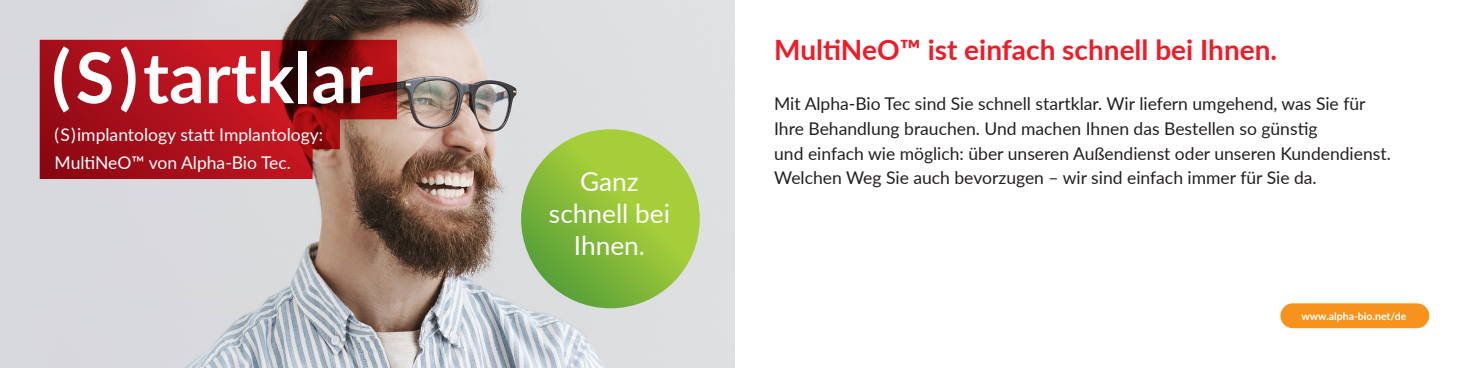
<style>
.page{position:relative;width:1469px;height:368px;background:#fff}
.page>*{position:absolute;margin:0;border:0;box-sizing:border-box;transform-origin:0 0}
.t1{font:700 70px "Lato";color:#fff}
.t2{font:700 28px "Lato";color:#ee1c28}
.t3{font:26.25px/32.2px "Lato";color:#fff;text-align:center}
.t4{font:17.5px/24.8px "Lato";color:#231f20}
.t5{font:17.5px/28px "Lato";color:#fff}
.t6{font:700 10.5px "Lato";color:#fff}
</style>
<div class="page">
<img style="left:0;top:0;width:734px;height:367px">
<div style="left:1280px;top:303px;width:149px;height:24px;background:#f7931d;border-radius:12px"></div>
<svg style="left:521px;top:129px;width:178px;height:179px;background:#8dbf39"></svg>
<svg style="left:40px;top:40px;width:357px;height:139px;background:#a1191f"></svg>
<h1 class="t1" style="left:52px;top:26px;width:323px">(S)tartklar</h1>
<p class="t5" style="left:55px;top:119px;width:270px">(S)implantology statt Implantology:<br>MultiNeO™ von Alpha-Bio Tec.</p>
<h3 class="t3" style="left:549px;top:163px;width:123px">Ganz schnell bei<br>Ihnen.</h3>
<h2 class="t2" style="left:774px;top:29px;width:504px">MultiNeO™ ist einfach schnell bei Ihnen.</h2>
<p class="t4" style="left:774px;top:90px;width:618px">Mit Alpha-Bio Tec sind Sie schnell startklar. Wir liefern umgehend, was Sie für Ihre Behandlung brauchen. Und machen Ihnen das Bestellen so günstig<br>und einfach wie möglich: über unseren Außendienst oder unseren Kundendienst.<br>Welchen Weg Sie auch bevorzugen – wir sind einfach immer für Sie da.</p>
<p class="t6" style="left:1301px;top:307px;width:107px">www.alpha-bio.net/de</p>
</div>
